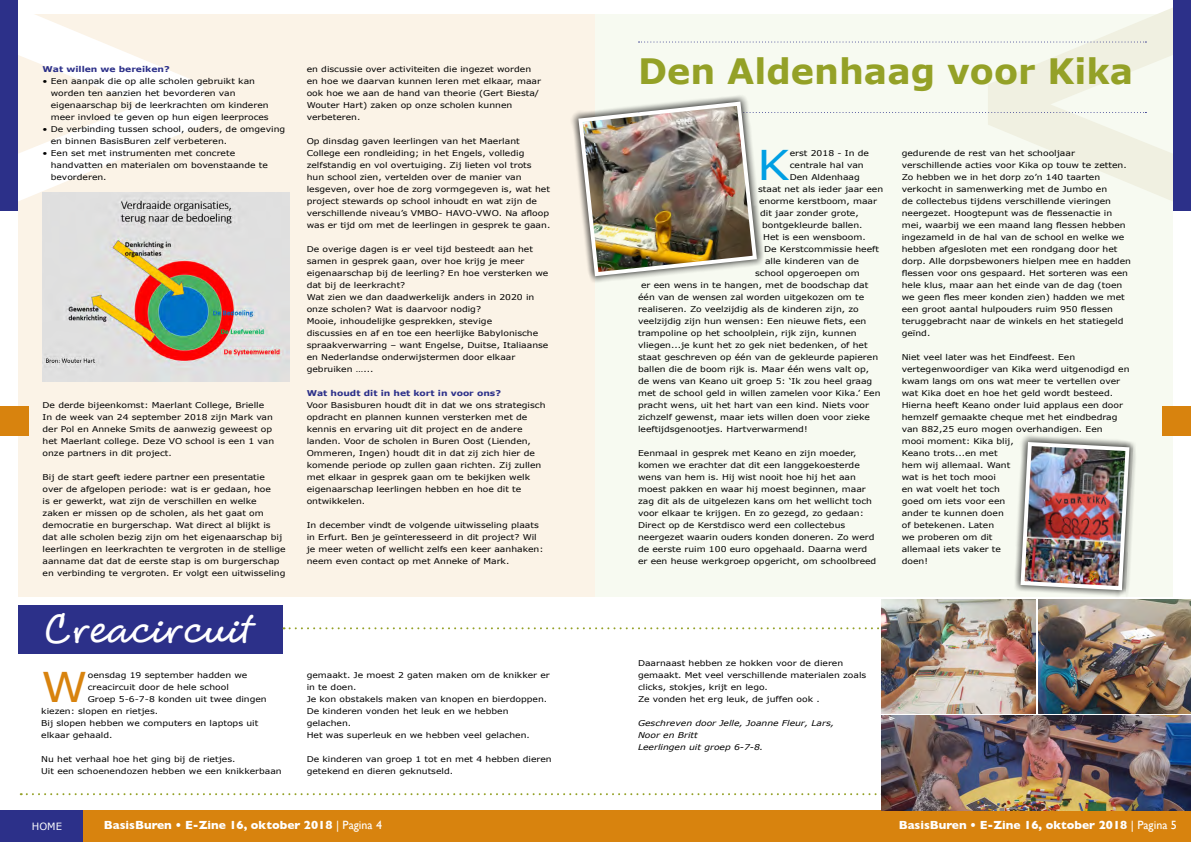
<style>
.page{position:relative;width:1191px;height:842px;background:#fff}
.page>*{position:absolute;margin:0;border:0;box-sizing:border-box;transform-origin:0 0}
.t1{font:41px "Verdana";color:#009fe3;scale:1.15 1}
.t2{font:41px "Verdana";color:#d8830e;scale:1.15 1}
.t3{font:700 38px "Cluff Hmk";color:#fff;scale:1.15 1}
.t4{font:700 35px "Verdana";color:#94a127}
.t5{font:700 12px "Gill Sans";color:#fff}
.t6{font:10px "Verdana";color:#fff}
.t7{font:8px/12px "Verdana";color:#000;scale:1.15 1}
.t8{font:italic 8px/12px "Verdana";color:#000;scale:1.15 1}
.t9{font:700 8px "Verdana";color:#2c3089;scale:1.15 1}
.s1{font-weight:400}
</style>
<div class="page">
<div style="left:18px;top:14px;width:577px;height:583px;background:#fbf3e7"></div>
<div style="left:18px;top:605px;width:264px;height:48px;background:#2c3089"></div>
<div style="left:595px;top:14px;width:578px;height:583px;background:#f7faf1"></div>
<svg style="left:988px;top:8px;width:185px;height:193px"></svg>
<svg style="left:18px;top:14px;width:185px;height:195px"></svg>
<div style="left:0;top:811px;width:595px;height:31px;background:#d8830e"></div>
<div style="left:0;top:811px;width:82px;height:31px;background:#2c3089"></div>
<div style="left:0;top:0;width:18px;height:210px;background:#2c3089"></div>
<img style="left:43px;top:193px;width:246px;height:189px">
<div style="left:0;top:407px;width:28px;height:29px;background:#d8830e"></div>
<div style="left:1173px;top:0;width:18px;height:210px;background:#2c3089"></div>
<div style="left:595px;top:811px;width:596px;height:31px;background:#d8830e"></div>
<div style="left:1162px;top:407px;width:29px;height:29px;background:#d8830e"></div>
<svg style="left:638px;top:42px;width:508px;height:1px"></svg>
<svg style="left:572px;top:92px;width:574px;height:190px"></svg>
<img style="left:1015px;top:435px;width:121px;height:161px">
<svg style="left:283px;top:627px;width:596px;height:2px"></svg>
<svg style="left:21px;top:793px;width:860px;height:2px"></svg>
<img style="left:881px;top:600px;width:154px;height:113px">
<img style="left:881px;top:716px;width:310px;height:95px">
<img style="left:1038px;top:600px;width:153px;height:113px">
<p class="t9" style="left:43px;top:64px;width:112px">Wat willen we bereiken?</p>
<p class="t7" style="left:51px;top:75px;width:191px;text-indent:-8px">• Een aanpak die op alle scholen gebruikt kan worden ten aanzien het bevorderen van eigenaarschap bij de leerkrachten om kinderen meer invloed te geven op hun eigen leerproces</p>
<p class="t7" style="left:51px;top:123px;width:205px;text-indent:-8px">• De verbinding tussen school, ouders, de omgeving en binnen BasisBuren zelf verbeteren.</p>
<p class="t7" style="left:51px;top:147px;width:190px;text-indent:-8px">• Een set met instrumenten met concrete handvatten en materialen om bovenstaande te bevorderen.</p>
<p class="t7" style="left:43px;top:399px;width:203px">De derde bijeenkomst: Maerlant College, Brielle In de week van 24 september 2018 zijn Mark van der Pol en Anneke Smits de aanwezig geweest op het Maerlant college. Deze VO school is een 1 van onze partners in dit project.</p>
<p class="t7" style="left:43px;top:471px;width:213px">Bij de start geeft iedere partner een presentatie over de afgelopen periode: wat is er gedaan, hoe<br>is er gewerkt, wat zijn de verschillen en welke<br>zaken er missen op de scholen, als het gaat om democratie en burgerschap. Wat direct al blijkt is dat alle scholen bezig zijn om het eigenaarschap bij leerlingen en leerkrachten te vergroten in de stellige aanname dat dat de eerste stap is om burgerschap en verbinding te vergroten. Er volgt een uitwisseling</p>
<h2 class="t3" style="left:41px;top:605px;width:184px">Creacircuit</h2>
<h1 class="t2" style="left:41px;top:661px;width:42px">W</h1>
<p class="t7" style="left:88px;top:669px;width:140px">oensdag 19 september hadden we</p>
<p class="t7" style="left:88px;top:681px;width:124px">creacircuit door de hele school</p>
<p class="t7" style="left:88px;top:693px;width:157px">Groep 5-6-7-8 konden uit twee dingen</p>
<p class="t7" style="left:41px;top:705px;width:103px">kiezen: slopen en rietjes.</p>
<p class="t7" style="left:41px;top:717px;width:190px">Bij slopen hebben we computers en laptops uit</p>
<p class="t7" style="left:41px;top:729px;width:64px">elkaar gehaald.</p>
<p class="t7" style="left:41px;top:753px;width:211px">Nu het verhaal hoe het ging bij de rietjes.<br>Uit een schoenendozen hebben we een knikkerbaan</p>
<p class="t7" style="left:307px;top:63px;width:205px">en discussie over activiteiten die ingezet worden en hoe we daarvan kunnen leren met elkaar, maar ook hoe we aan de hand van theorie (Gert Biesta/ Wouter Hart) zaken op onze scholen kunnen verbeteren.</p>
<p class="t7" style="left:307px;top:135px;width:213px">Op dinsdag gaven leerlingen van het Maerlant College een rondleiding; in het Engels, volledig zelfstandig en vol overtuiging. Zij lieten vol trots hun school zien, vertelden over de manier van lesgeven, over hoe de zorg vormgegeven is, wat het project stewards op school inhoudt en wat zijn de verschillende niveau’s VMBO- HAVO-VWO. Na afloop was er tijd om met de leerlingen in gesprek te gaan.</p>
<p class="t7" style="left:307px;top:243px;width:212px">De overige dagen is er veel tijd besteedt aan het samen in gesprek gaan, over hoe krijg je meer eigenaarschap bij de leerling? En hoe versterken we dat bij de leerkracht?<br>Wat zien we dan daadwerkelijk anders in 2020 in onze scholen? Wat is daarvoor nodig?<br>Mooie, inhoudelijke gesprekken, stevige<br>discussies en af en toe een heerlijke Babylonische spraakverwarring – want Engelse, Duitse, Italiaanse en Nederlandse onderwijstermen door elkaar gebruiken …...</p>
<p class="t9" style="left:307px;top:388px;width:170px">Wat houdt dit in het kort in voor ons?</p>
<p class="t7" style="left:307px;top:399px;width:209px">Voor Basisburen houdt dit in dat we ons strategisch opdracht en plannen kunnen versterken met de kennis en ervaring uit dit project en de andere landen. Voor de scholen in Buren Oost (Lienden, Ommeren, Ingen) houdt dit in dat zij zich hier de komende periode op zullen gaan richten. Zij zullen met elkaar in gesprek gaan om te bekijken welk eigenaarschap leerlingen hebben en hoe dit te ontwikkelen.</p>
<p class="t7" style="left:307px;top:519px;width:207px">In december vindt de volgende uitwisseling plaats in Erfurt. Ben je geïnteresseerd in dit project? Wil je meer weten of wellicht zelfs een keer aanhaken: neem even contact op met Anneke of Mark.</p>
<p class="t7" style="left:307px;top:669px;width:213px">gemaakt. Je moest 2 gaten maken om de knikker er in te doen.<br>Je kon obstakels maken van knopen en bierdoppen.<br>De kinderen vonden het leuk en we hebben gelachen.<br>Het was superleuk en we hebben veel gelachen.</p>
<p class="t7" style="left:307px;top:753px;width:215px">De kinderen van groep 1 tot en met 4 hebben dieren getekend en dieren geknutseld.</p>
<h3 class="t4" style="left:638px;top:49px;width:497px">Den Aldenhaag voor Kika</h3>
<h1 class="t1" style="left:757px;top:139px;width:30px">K</h1>
<p class="t7" style="left:789px;top:147px;width:70px">erst 2018 - In de</p>
<p class="t7" style="left:789px;top:159px;width:66px">centrale hal van</p>
<p class="t7" style="left:789px;top:171px;width:62px">Den Aldenhaag</p>
<p class="t7" style="left:758px;top:183px;width:110px">staat net als ieder jaar een</p>
<p class="t7" style="left:759px;top:195px;width:104px">enorme kerstboom, maar</p>
<p class="t7" style="left:760px;top:207px;width:87px">dit jaar zonder grote,</p>
<p class="t7" style="left:762px;top:219px;width:89px">bontgekleurde ballen.</p>
<p class="t7" style="left:763px;top:231px;width:91px">Het is een wensboom.</p>
<p class="t7" style="left:764px;top:243px;width:101px">De Kerstcommissie heeft</p>
<p class="t7" style="left:765px;top:255px;width:83px">alle kinderen van de</p>
<p class="t7" style="left:755px;top:267px;width:92px">school opgeroepen om</p>
<p class="t7" style="left:641px;top:279px;width:199px">er een wens in te hangen, met de boodschap dat</p>
<p class="t7" style="left:638px;top:291px;width:198px">één van de wensen zal worden uitgekozen om te</p>
<p class="t7" style="left:638px;top:303px;width:193px">realiseren. Zo veelzijdig als de kinderen zijn, zo</p>
<p class="t7" style="left:638px;top:315px;width:200px">veelzijdig zijn hun wensen: Een nieuwe fiets, een</p>
<p class="t7" style="left:638px;top:327px;width:192px">trampoline op het schoolplein, rijk zijn, kunnen</p>
<p class="t7" style="left:638px;top:339px;width:201px">vliegen...je kunt het zo gek niet bedenken, of het</p>
<p class="t7" style="left:638px;top:351px;width:210px">staat geschreven op één van de gekleurde papieren</p>
<p class="t7" style="left:638px;top:363px;width:202px">ballen die de boom rijk is. Maar één wens valt op,</p>
<p class="t7" style="left:638px;top:375px;width:205px">de wens van Keano uit groep 5: ‘Ik zou heel graag</p>
<p class="t7" style="left:638px;top:387px;width:212px">met de school geld in willen zamelen voor Kika.’ Een</p>
<p class="t7" style="left:638px;top:399px;width:202px">pracht wens, uit het hart van een kind. Niets voor</p>
<p class="t7" style="left:638px;top:411px;width:203px">zichzelf gewenst, maar iets willen doen voor zieke</p>
<p class="t7" style="left:638px;top:423px;width:149px">leeftijdsgenootjes. Hartverwarmend!</p>
<p class="t7" style="left:638px;top:447px;width:209px">Eenmaal in gesprek met Keano en zijn moeder, komen we erachter dat dit een langgekoesterde wens van hem is. Hij wist nooit hoe hij het aan moest pakken en waar hij moest beginnen, maar zag dit als de uitgelezen kans om het wellicht toch voor elkaar te krijgen. En zo gezegd, zo gedaan:<br>Direct op de Kerstdisco werd een collectebus neergezet waarin ouders konden doneren. Zo werd de eerste ruim 100 euro opgehaald. Daarna werd er een heuse werkgroep opgericht, om schoolbreed</p>
<p class="t7" style="left:901px;top:147px;width:201px">gedurende de rest van het schooljaar verschillende acties voor Kika op touw te zetten.<br>Zo hebben we in het dorp zo’n 140 taarten verkocht in samenwerking met de Jumbo en<br>de collectebus tijdens verschillende vieringen neergezet. Hoogtepunt was de flessenactie in mei, waarbij we een maand lang flessen hebben ingezameld in de hal van de school en welke we hebben afgesloten met een rondgang door het dorp. Alle dorpsbewoners hielpen mee en hadden flessen voor ons gespaard. Het sorteren was een hele klus, maar aan het einde van de dag (toen we geen fles meer konden zien) hadden we met een groot aantal hulpouders ruim 950 flessen teruggebracht naar de winkels en het statiegeld geïnd.</p>
<p class="t7" style="left:901px;top:351px;width:199px">Niet veel later was het Eindfeest. Een vertegenwoordiger van Kika werd uitgenodigd en kwam langs om ons wat meer te vertellen over wat Kika doet en hoe het geld wordt besteed.<br>Hierna heeft Keano onder luid applaus een door hemzelf gemaakte cheque met het eindbedrag van 882,25 euro mogen overhandigen. Een<br>mooi moment: Kika blij,<br>Keano trots...en met<br>hem wij allemaal. Want<br>wat is het toch mooi<br>en wat voelt het toch<br>goed om iets voor een<br>ander te kunnen doen<br>of betekenen. Laten<br>we proberen om dit<br>allemaal iets vaker te<br>doen!</p>
<p class="t7" style="left:638px;top:657px;width:200px">Daarnaast hebben ze hokken voor de dieren gemaakt. Met veel verschillende materialen zoals clicks, stokjes, krijt en lego.<br>Ze vonden het erg leuk, de juffen ook .</p>
<p class="t8" style="left:638px;top:717px;width:172px">Geschreven door Jelle, Joanne Fleur, Lars,<br>Noor en Britt<br>Leerlingen uit groep 6-7-8.</p>
<h3 class="t5" style="left:104px;top:818px;width:279px">BasisBuren • E-Zine 16, oktober 2018 <span class="s1">| Pagina 4</span></h3>
<p class="t6" style="left:32px;top:820px;width:32px">HOME</p>
<h3 class="t5" style="left:898px;top:818px;width:279px">BasisBuren • E-Zine 16, oktober 2018 <span class="s1">| Pagina 5</span></h3>
</div>
